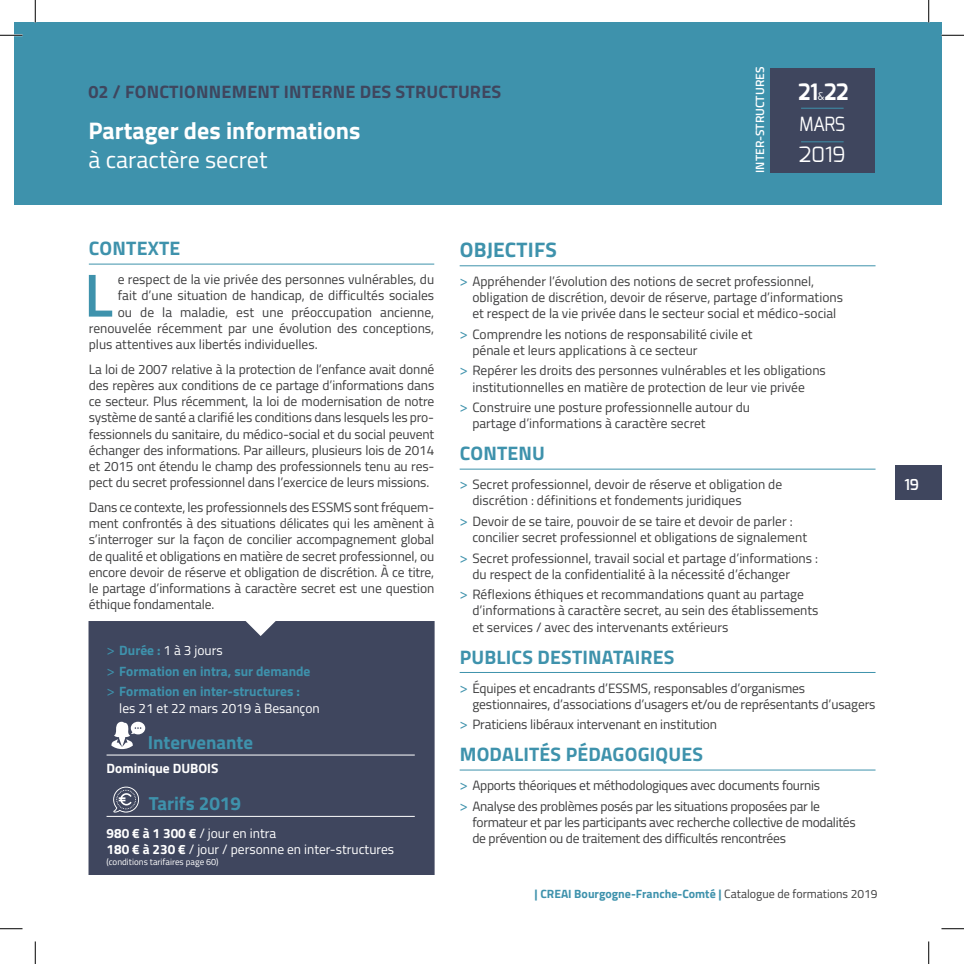
<style>
.page{position:relative;width:964px;height:964px;background:#fff}
.page>*{position:absolute;margin:0;border:0;box-sizing:border-box;transform-origin:0 0}
.t1{font:600 60.75px "Titillium Web";color:#3e92ac}
.t2{font:700 24px "Titillium Web";color:#fff}
.t3{font:24px "Titillium Web";color:#fff}
.t4{font:700 22.5px "Exo";color:#fff;scale:.9 1}
.t5{font:700 21px "Titillium Web";letter-spacing:.01em;color:#3e92ac}
.t6{font:21px "Exo";color:#fff}
.t7{font:700 19.5px "Titillium Web";letter-spacing:.01em;color:#3e92ac}
.t8{font:19.5px "Exo";color:#fff;scale:.91 1}
.t9{font:700 18.9px "Titillium Web";color:#3e92ac}
.t10{font:700 18px "Titillium Web";letter-spacing:.01em;color:#3f465e}
.t11{font:600 15px "Exo";color:#fff}
.t12{font:13.5px/16.2px "Titillium Web";color:#3e3e3f}
.t13{font:13.5px/20.4px "Titillium Web";letter-spacing:-.02em;color:#3e3e3f}
.t14{font:13.5px/16.2px "Titillium Web";color:#fff}
.t15{font:700 13.5px/20.4px "Titillium Web";color:#3e92ac}
.t16{font:700 13.5px "Titillium Web";color:#fff}
.t17{font:700 12px "Titillium Web";color:#3e92ac}
.t18{font:600 12px "Titillium Web";color:#fff}
.t19{font:9px "Titillium Web";color:#fff}
.s1{font-weight:400;font-size:10.5px}
.s2{font-weight:400;font-size:15px}
.s3{font-weight:400;color:#fff}
.s4{font-weight:700}
.s5{font-size:15px;color:#3e92ac}
.s6{font-weight:400;color:#3e3e3f}
</style>
<div class="page">
<div style="left:14px;top:22px;width:21px;height:183px;background:#3e92ac"></div>
<div style="left:35px;top:22px;width:906px;height:183px;background:#3e92ac"></div>
<div style="left:769px;top:68px;width:105px;height:105px;background:#3f465e"></div>
<hr style="left:801px;top:108px;width:42px;height:1px;background:#3e92ac">
<hr style="left:801px;top:141px;width:42px;height:1px;background:#3e92ac">
<hr style="left:89px;top:264px;width:345px;height:1px;background:#3e92ac">
<hr style="left:459px;top:265px;width:416px;height:1px;background:#3e92ac">
<hr style="left:459px;top:468px;width:416px;height:1px;background:#3e92ac">
<hr style="left:459px;top:672px;width:416px;height:1px;background:#3e92ac">
<hr style="left:459px;top:769px;width:416px;height:1px;background:#3e92ac">
<div style="left:88px;top:621px;width:346px;height:253px;background:#3f465e"></div>
<svg style="left:111px;top:721px;width:34px;height:28px"></svg>
<hr style="left:106px;top:754px;width:309px;height:1px;background:#fff">
<hr style="left:106px;top:816px;width:309px;height:1px;background:#fff">
<svg style="left:112px;top:785px;width:27px;height:27px"></svg>
<div style="left:894px;top:465px;width:47px;height:34px;background:#3f465e"></div>
<hr style="left:0;top:34px;width:22px;height:2px;background:#fff">
<svg style="left:0;top:35px;width:22px;height:1px"></svg>
<svg style="left:941px;top:35px;width:22px;height:1px"></svg>
<svg style="left:0;top:928px;width:22px;height:1px"></svg>
<svg style="left:941px;top:928px;width:22px;height:1px"></svg>
<svg style="left:35px;top:0;width:1px;height:22px"></svg>
<svg style="left:35px;top:941px;width:1px;height:22px"></svg>
<svg style="left:928px;top:0;width:1px;height:22px"></svg>
<svg style="left:928px;top:941px;width:1px;height:22px"></svg>
<h3 class="t10" style="left:88px;top:78px;width:414px">02 / FONCTIONNEMENT INTERNE DES STRUCTURES</h3>
<h2 class="t2" style="left:88px;top:112px;width:273px">Partager des informations</h2>
<h2 class="t3" style="left:88px;top:142px;width:180px">à caractère secret</h2>
<p class="t18" style="left:750px;top:173px;width:107px;rotate:-90deg">INTER-STRUCTURES</p>
<h3 class="t4" style="left:798px;top:78px;width:57px">21<span class="s1">&amp;</span>22</h3>
<h3 class="t8" style="left:799px;top:111px;width:52px">MARS</h3>
<h3 class="t6" style="left:799px;top:141px;width:48px">2019</h3>
<h3 class="t7" style="left:89px;top:233px;width:93px">CONTEXTE</h3>
<h1 class="t1" style="left:84px;top:250px;width:30px">L</h1>
<p class="t12" style="left:118px;top:271px;width:318px">e respect de la vie privée des personnes vulnérables, du</p>
<p class="t12" style="left:118px;top:287px;width:318px">fait d’une situation de handicap, de difficultés sociales</p>
<p class="t12" style="left:118px;top:303px;width:318px">ou de la maladie, est une préoccupation ancienne,</p>
<p class="t12" style="left:89px;top:319px;width:347px">renouvelée récemment par une évolution des conceptions,</p>
<p class="t12" style="left:89px;top:335px;width:230px">plus attentives aux libertés individuelles.</p>
<p class="t12" style="left:89px;top:360px;width:347px;text-align:justify">La loi de 2007 relative à la protection de l’enfance avait donné des repères aux conditions de ce partage d’informations dans ce secteur. Plus récemment, la loi de modernisation de notre système de santé a clarifié les conditions dans lesquels les pro&shy;fessionnels du sanitaire, du médico-social et du social peuvent échanger des informations. Par ailleurs, plusieurs lois de 2014 et 2015 ont étendu le champ des professionnels tenu au res&shy;pect du secret professionnel dans l’exercice de leurs missions.</p>
<p class="t12" style="left:89px;top:498px;width:347px;text-align:justify">Dans ce contexte, les professionnels des ESSMS sont fréquem&shy;ment confrontés à des situations délicates qui les amènent à s’interroger sur la façon de concilier accompagnement global de qualité et obligations en matière de secret professionnel, ou encore devoir de réserve et obligation de discrétion. À ce titre, le partage d’informations à caractère secret est une question éthique fondamentale.</p>
<p class="t15" style="left:106px;top:639px;width:205px"><span class="s2">&gt;</span> Durée : <span class="s3">1 à 3 jours<br></span><span class="s2">&gt;</span> Formation en intra, sur demande <span class="s2">&gt;</span> Formation en inter-structures :</p>
<p class="t14" style="left:119px;top:699px;width:202px">les 21 et 22 mars 2019 à Besançon</p>
<h3 class="t9" style="left:148px;top:727px;width:107px">Intervenante</h3>
<p class="t16" style="left:106px;top:757px;width:113px">Dominique DUBOIS</p>
<h3 class="t9" style="left:149px;top:788px;width:94px">Tarifs 2019</h3>
<p class="t14" style="left:106px;top:824px;width:289px"><span class="s4">980 € à 1 300 €</span> / jour en intra<br><span class="s4">180 € à 230 €</span> / jour / personne en inter-structures</p>
<p class="t19" style="left:106px;top:855px;width:114px">(conditions tarifaires page 60)</p>
<h3 class="t5" style="left:459px;top:233px;width:99px">OBJECTIFS</h3>
<p class="t12" style="left:472px;top:272px;width:372px;text-indent:-13px"><span class="s5">&gt;</span> Appréhender l’évolution des notions de secret professionnel, obligation de discrétion, devoir de réserve, partage d’informations et respect de la vie privée dans le secteur social et médico-social</p>
<p class="t12" style="left:472px;top:325px;width:282px;text-indent:-13px"><span class="s5">&gt;</span> Comprendre les notions de responsabilité civile et pénale et leurs applications à ce secteur</p>
<p class="t12" style="left:472px;top:362px;width:355px;text-indent:-13px"><span class="s5">&gt;</span> Repérer les droits des personnes vulnérables et les obligations institutionnelles en matière de protection de leur vie privée</p>
<p class="t12" style="left:472px;top:398px;width:279px;text-indent:-13px"><span class="s5">&gt;</span> Construire une posture professionnelle autour du partage d’informations à caractère secret</p>
<h3 class="t7" style="left:459px;top:438px;width:87px">CONTENU</h3>
<p class="t12" style="left:472px;top:475px;width:311px;text-indent:-13px"><span class="s5">&gt;</span> Secret professionnel, devoir de réserve et obligation de discrétion : définitions et fondements juridiques</p>
<p class="t12" style="left:472px;top:512px;width:336px;text-indent:-13px"><span class="s5">&gt;</span> Devoir de se taire, pouvoir de se taire et devoir de parler : concilier secret professionnel et obligations de signalement</p>
<p class="t12" style="left:472px;top:549px;width:347px;text-indent:-13px"><span class="s5">&gt;</span> Secret professionnel, travail social et partage d’informations : du respect de la confidentialité à la nécessité d’échanger</p>
<p class="t12" style="left:472px;top:585px;width:347px;text-indent:-13px"><span class="s5">&gt;</span> Réflexions éthiques et recommandations quant au partage d’informations à caractère secret, au sein des établissements et services / avec des intervenants extérieurs</p>
<h3 class="t7" style="left:459px;top:641px;width:216px">PUBLICS DESTINATAIRES</h3>
<p class="t12" style="left:472px;top:679px;width:404px;text-indent:-13px"><span class="s5">&gt;</span> Équipes et encadrants d’ESSMS, responsables d’organismes gestionnaires, d’associations d’usagers et/ou de représentants d’usagers</p>
<p class="t12" style="left:459px;top:715px;width:259px"><span class="s5">&gt;</span> Praticiens libéraux intervenant en institution</p>
<h3 class="t7" style="left:459px;top:739px;width:245px">MODALITÉS PÉDAGOGIQUES</h3>
<p class="t13" style="left:459px;top:774px;width:362px"><span class="s5">&gt;</span> Apports théoriques et méthodologiques avec documents fournis <span class="s5">&gt;</span> Analyse des problèmes posés par les situations proposées par le</p>
<p class="t13" style="left:472px;top:813px;width:385px;line-height:16.2px">formateur et par les participants avec recherche collective de modalités de prévention ou de traitement des difficultés rencontrées</p>
<p class="t17" style="left:534px;top:884px;width:344px">| CREAI Bourgogne-Franche-Comté | <span class="s6">Catalogue de formations 2019</span></p>
<p class="t11" style="left:904px;top:474px;width:16px">19</p>
</div>
